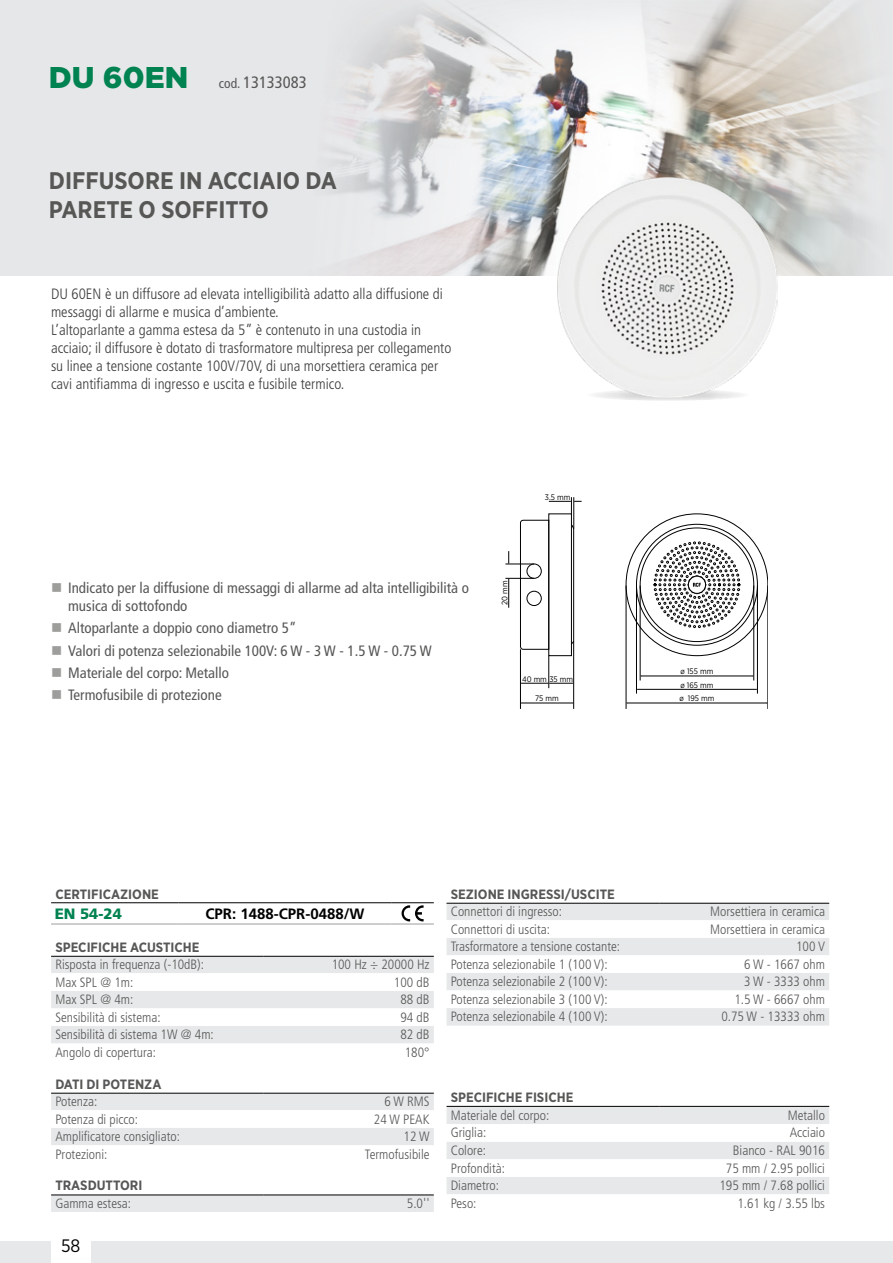
<style>
.page{position:relative;width:893px;height:1263px;background:#fff}
.page>*{position:absolute;margin:0;border:0;box-sizing:border-box;transform-origin:0 0}
.t1{font:900 30px "Gotham";color:#008251}
.t2{font:700 24px/28.8px "Gotham Narrow";color:#575756}
.t3{font:18px "Gotham Narrow";color:#000}
.t4{font:condensed 16.5px "Frutiger LT Std";color:#575756}
.t5{font:300 condensed 15px/18px "Frutiger LT Std";color:#3c3c3b}
.t6{font:condensed 15px/22.2px "Frutiger LT Std";color:#575756}
.t7{font:700 15px "Frutiger LT Std";color:#000}
.t8{font:900 15px "Frutiger LT Std";color:#008251}
.t9{font:300 condensed 13.5px "Frutiger LT Std";color:#575756}
.t10{font:700 13.5px "Gotham Narrow";color:#575756}
.t11{font:7.95px "Gotham Narrow";color:#000}
.s1{font-size:13.5px}
</style>
<div class="page">
<div style="left:0;top:1242px;width:893px;height:21px;background:#e6e8e9"></div>
<div style="left:51px;top:1228px;width:39px;height:35px;background:#fff"></div>
<img style="left:0;top:0;width:893px;height:275px">
<svg style="left:654px;top:542px;width:86px;height:86px"></svg>
<svg style="left:571px;top:525px;width:3px;height:120px"></svg>
<hr style="left:768px;top:586px;width:1px;height:123px;background:#000">
<hr style="left:626px;top:586px;width:1px;height:123px;background:#000">
<hr style="left:636px;top:586px;width:1px;height:108px;background:#000">
<hr style="left:640px;top:586px;width:1px;height:94px;background:#000">
<hr style="left:753px;top:586px;width:1px;height:94px;background:#000">
<hr style="left:757px;top:586px;width:1px;height:108px;background:#000">
<hr style="left:627px;top:703px;width:140px;height:1px;background:#000">
<hr style="left:637px;top:689px;width:120px;height:1px;background:#000">
<hr style="left:641px;top:676px;width:112px;height:1px;background:#000">
<hr style="left:573px;top:642px;width:1px;height:67px;background:#000">
<hr style="left:548px;top:656px;width:1px;height:32px;background:#000">
<hr style="left:573px;top:497px;width:1px;height:32px;background:#000">
<hr style="left:520px;top:649px;width:1px;height:60px;background:#000">
<hr style="left:521px;top:703px;width:52px;height:1px;background:#000">
<svg style="left:521px;top:683px;width:53px;height:1px"></svg>
<svg style="left:549px;top:497px;width:33px;height:17px"></svg>
<svg style="left:505px;top:520px;width:44px;height:129px"></svg>
<svg style="left:585px;top:389px;width:165px;height:12px"></svg>
<img style="left:558px;top:177px;width:220px;height:221px">
<hr style="left:179px;top:902px;width:212px;height:1px;background:#000">
<hr style="left:179px;top:924px;width:212px;height:1px;background:#9d9d9c">
<hr style="left:391px;top:902px;width:43px;height:1px;background:#000">
<hr style="left:391px;top:924px;width:43px;height:1px;background:#9d9d9c">
<hr style="left:51px;top:902px;width:128px;height:1px;background:#000">
<hr style="left:51px;top:924px;width:128px;height:1px;background:#9d9d9c">
<svg style="left:402px;top:905px;width:22px;height:16px"></svg>
<svg style="left:51px;top:957px;width:383px;height:86px"></svg>
<hr style="left:51px;top:956px;width:213px;height:1px;background:#000">
<hr style="left:264px;top:956px;width:170px;height:1px;background:#000">
<svg style="left:51px;top:1094px;width:383px;height:51px"></svg>
<hr style="left:51px;top:1093px;width:213px;height:1px;background:#000">
<hr style="left:264px;top:1093px;width:170px;height:1px;background:#000">
<div style="left:51px;top:1196px;width:383px;height:16px;background:#e6e8e9"></div>
<hr style="left:51px;top:1195px;width:213px;height:1px;background:#000">
<hr style="left:264px;top:1195px;width:170px;height:1px;background:#000">
<div style="left:447px;top:904px;width:382px;height:122px;background:#e6e8e9"></div>
<svg style="left:447px;top:920px;width:382px;height:88px"></svg>
<hr style="left:447px;top:903px;width:212px;height:1px;background:#000">
<hr style="left:659px;top:903px;width:170px;height:1px;background:#000">
<svg style="left:447px;top:1107px;width:382px;height:87px"></svg>
<hr style="left:447px;top:1106px;width:212px;height:1px;background:#000">
<hr style="left:659px;top:1106px;width:170px;height:1px;background:#000">
<h1 class="t1" style="left:49px;top:56px;width:141px">DU 60EN</h1>
<p class="t4" style="left:219px;top:72px;width:89px"><span class="s1">cod.</span> 13133083</p>
<h2 class="t2" style="left:49px;top:166px;width:290px">DIFFUSORE IN ACCIAIO DA<br>PARETE O SOFFITTO</h2>
<p class="t5" style="left:51px;top:285px;width:402px">DU 60EN è un diffusore ad elevata intelligibilità adatto alla diffusione di messaggi di allarme e musica d’ambiente.<br>L’altoparlante a gamma estesa da 5” è contenuto in una custodia in acciaio; il diffusore è dotato di trasformatore multipresa per collegamento su linee a tensione costante 100V/70V, di una morsettiera ceramica per cavi antifiamma di ingresso e uscita e fusibile termico.</p>
<p class="t6" style="left:68px;top:579px;width:402px;line-height:18px">Indicato per la diffusione di messaggi di allarme ad alta intelligibilità o musica di sottofondo</p>
<p class="t6" style="left:68px;top:617px;width:365px">Altoparlante a doppio cono diametro 5”<br>Valori di potenza selezionabile 100V: 6 W - 3 W - 1.5 W - 0.75 W Materiale del corpo: Metallo<br>Termofusibile di protezione</p>
<p class="t11" style="left:545px;top:492px;width:27px">3.5 mm</p>
<p class="t11" style="left:500px;top:605px;width:26px;rotate:-90deg">20 mm</p>
<p class="t11" style="left:522px;top:674px;width:53px">40 mm 35 mm</p>
<p class="t11" style="left:535px;top:694px;width:25px">75 mm</p>
<p class="t11" style="left:681px;top:666px;width:34px">ø 155 mm</p>
<p class="t11" style="left:680px;top:680px;width:35px">ø 165 mm</p>
<p class="t11" style="left:679px;top:694px;width:37px">ø 195 mm</p>
<p class="t10" style="left:55px;top:885px;width:105px">CERTIFICAZIONE</p>
<p class="t8" style="left:55px;top:905px;width:69px">EN 54-24</p>
<p class="t7" style="left:205px;top:905px;width:161px">CPR: 1488-CPR-0488/W</p>
<p class="t10" style="left:55px;top:938px;width:146px">SPECIFICHE ACUSTICHE</p>
<p class="t9" style="left:55px;top:957px;width:150px">Risposta in frequenza (-10dB):</p>
<p class="t9" style="left:332px;top:957px;width:99px">100 Hz ÷ 20000 Hz</p>
<p class="t9" style="left:55px;top:974px;width:79px">Max SPL @ 1m:</p>
<p class="t9" style="left:394px;top:974px;width:37px">100 dB</p>
<p class="t9" style="left:55px;top:992px;width:79px">Max SPL @ 4m:</p>
<p class="t9" style="left:400px;top:992px;width:31px">88 dB</p>
<p class="t9" style="left:55px;top:1009px;width:107px">Sensibilità di sistema:</p>
<p class="t9" style="left:400px;top:1009px;width:31px">94 dB</p>
<p class="t9" style="left:55px;top:1027px;width:160px">Sensibilità di sistema 1W @ 4m:</p>
<p class="t9" style="left:400px;top:1027px;width:31px">82 dB</p>
<p class="t9" style="left:55px;top:1044px;width:102px">Angolo di copertura:</p>
<p class="t9" style="left:405px;top:1044px;width:26px">180°</p>
<p class="t10" style="left:55px;top:1075px;width:108px">DATI DI POTENZA</p>
<p class="t9" style="left:55px;top:1093px;width:43px">Potenza:</p>
<p class="t9" style="left:384px;top:1093px;width:47px">6 W RMS</p>
<p class="t9" style="left:55px;top:1111px;width:84px">Potenza di picco:</p>
<p class="t9" style="left:374px;top:1111px;width:57px">24 W PEAK</p>
<p class="t9" style="left:55px;top:1129px;width:126px">Amplificatore consigliato:</p>
<p class="t9" style="left:404px;top:1129px;width:27px">12 W</p>
<p class="t9" style="left:55px;top:1146px;width:54px">Protezioni:</p>
<p class="t9" style="left:365px;top:1146px;width:66px">Termofusibile</p>
<p class="t10" style="left:55px;top:1177px;width:89px">TRASDUTTORI</p>
<p class="t9" style="left:55px;top:1195px;width:77px">Gamma estesa:</p>
<p class="t9" style="left:407px;top:1195px;width:24px">5.0''</p>
<h3 class="t3" style="left:61px;top:1234px;width:21px">58</h3>
<p class="t10" style="left:451px;top:885px;width:166px">SEZIONE INGRESSI/USCITE</p>
<p class="t9" style="left:451px;top:904px;width:113px">Connettori di ingresso:</p>
<p class="t9" style="left:710px;top:904px;width:116px">Morsettiera in ceramica</p>
<p class="t9" style="left:451px;top:921px;width:101px">Connettori di uscita:</p>
<p class="t9" style="left:710px;top:921px;width:116px">Morsettiera in ceramica</p>
<p class="t9" style="left:451px;top:939px;width:171px">Trasformatore a tensione costante:</p>
<p class="t9" style="left:796px;top:939px;width:30px">100 V</p>
<p class="t9" style="left:451px;top:956px;width:158px">Potenza selezionabile 1 (100 V):</p>
<p class="t9" style="left:744px;top:956px;width:82px">6 W - 1667 ohm</p>
<p class="t9" style="left:451px;top:974px;width:158px">Potenza selezionabile 2 (100 V):</p>
<p class="t9" style="left:744px;top:974px;width:82px">3 W - 3333 ohm</p>
<p class="t9" style="left:451px;top:991px;width:158px">Potenza selezionabile 3 (100 V):</p>
<p class="t9" style="left:734px;top:991px;width:92px">1.5 W - 6667 ohm</p>
<p class="t9" style="left:451px;top:1009px;width:158px">Potenza selezionabile 4 (100 V):</p>
<p class="t9" style="left:721px;top:1009px;width:105px">0.75 W - 13333 ohm</p>
<p class="t10" style="left:451px;top:1088px;width:124px">SPECIFICHE FISICHE</p>
<p class="t9" style="left:451px;top:1107px;width:100px">Materiale del corpo:</p>
<p class="t9" style="left:788px;top:1107px;width:39px">Metallo</p>
<p class="t9" style="left:451px;top:1125px;width:37px">Griglia:</p>
<p class="t9" style="left:790px;top:1125px;width:37px">Acciaio</p>
<p class="t9" style="left:451px;top:1143px;width:37px">Colore:</p>
<p class="t9" style="left:733px;top:1143px;width:94px">Bianco - RAL 9016</p>
<p class="t9" style="left:451px;top:1160px;width:56px">Profondità:</p>
<p class="t9" style="left:726px;top:1160px;width:101px">75 mm / 2.95 pollici</p>
<p class="t9" style="left:451px;top:1178px;width:50px">Diametro:</p>
<p class="t9" style="left:719px;top:1178px;width:107px">195 mm / 7.68 pollici</p>
<p class="t9" style="left:451px;top:1195px;width:27px">Peso:</p>
<p class="t9" style="left:737px;top:1195px;width:89px">1.61 kg / 3.55 lbs</p>
</div>
